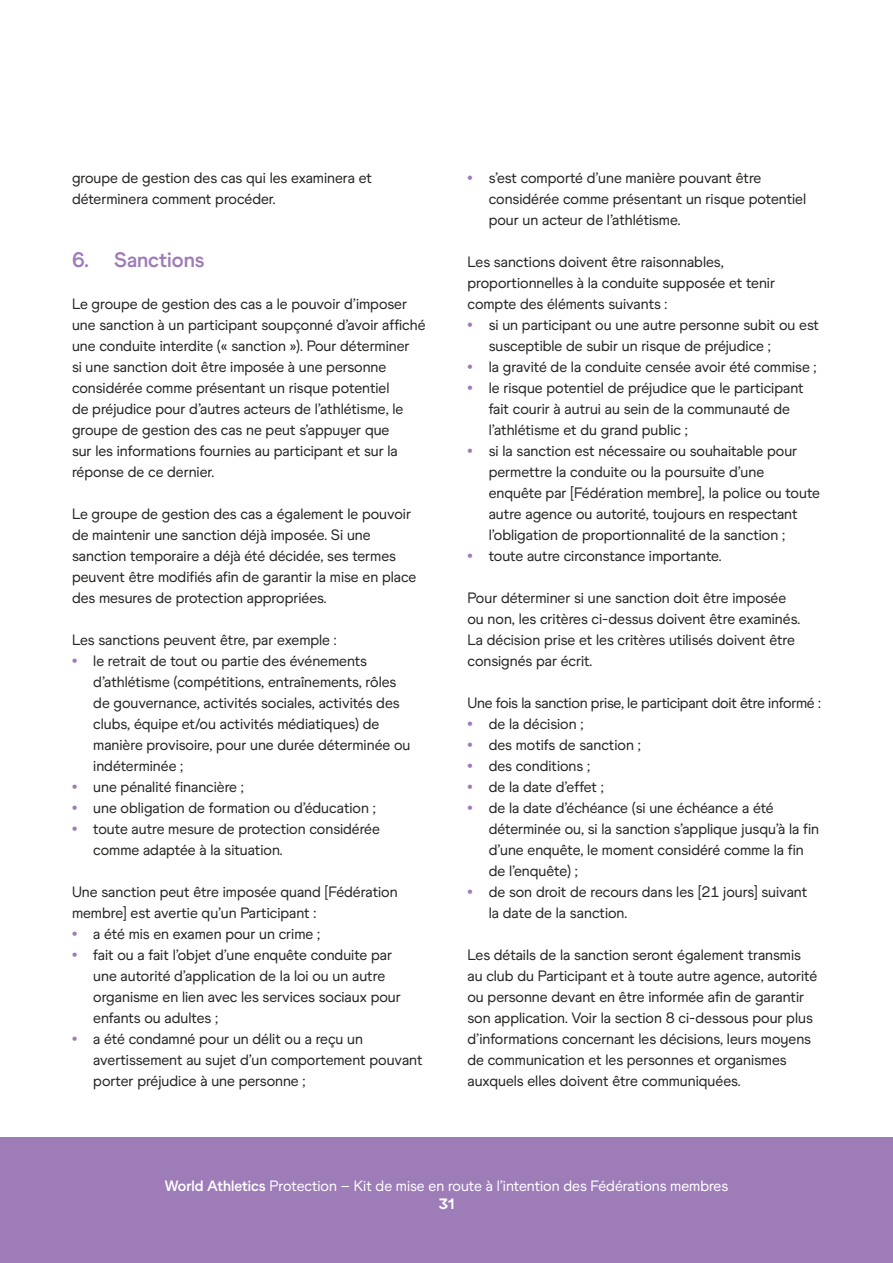
<style>
.page{position:relative;width:893px;height:1263px;background:#fff}
.page>*{position:absolute;margin:0;border:0;box-sizing:border-box;transform-origin:0 0}
.t1{font:700 21px "World Athletics";color:#9d7cb7}
.Body_Text_A_10_14{font:15px/21px "World Athletics";color:#262625}
.t2{font:15px "World Athletics";color:#fff}
.t3{font:15px "World Athletics Headline";color:#fff}
.s1{font-weight:700;color:#9d7cb7}
.s2{font-weight:700}
</style>
<div class="page">
<div style="left:0;top:1137px;width:893px;height:126px;background:#9d7cb7"></div>
<p class="Body_Text_A_10_14" style="left:72px;top:167px;width:301px">groupe de gestion des cas qui les examinera et déterminera comment procéder.</p>
<p class="t1" style="left:72px;top:247px;width:134px">6. Sanctions</p>
<p class="Body_Text_A_10_14" style="left:72px;top:293px;width:355px">Le groupe de gestion des cas a le pouvoir d’imposer une sanction à un participant soupçonné d’avoir affiché une conduite interdite (« sanction »). Pour déterminer<br>si une sanction doit être imposée à une personne considérée comme présentant un risque potentiel<br>de préjudice pour d’autres acteurs de l’athlétisme, le groupe de gestion des cas ne peut s’appuyer que<br>sur les informations fournies au participant et sur la réponse de ce dernier.</p>
<p class="Body_Text_A_10_14" style="left:72px;top:503px;width:346px">Le groupe de gestion des cas a également le pouvoir de maintenir une sanction déjà imposée. Si une sanction temporaire a déjà été décidée, ses termes peuvent être modifiés afin de garantir la mise en place des mesures de protection appropriées.</p>
<p class="Body_Text_A_10_14" style="left:72px;top:629px;width:266px">Les sanctions peuvent être, par exemple :</p>
<p class="Body_Text_A_10_14" style="left:93px;top:650px;width:319px;text-indent:-21px"><span class="s1">•</span> le retrait de tout ou partie des événements d’athlétisme (compétitions, entraînements, rôles de gouvernance, activités sociales, activités des clubs, équipe et/ou activités médiatiques) de manière provisoire, pour une durée déterminée ou indéterminée ;</p>
<p class="Body_Text_A_10_14" style="left:72px;top:776px;width:173px"><span class="s1">•</span> une pénalité financière ;</p>
<p class="Body_Text_A_10_14" style="left:72px;top:797px;width:305px"><span class="s1">•</span> une obligation de formation ou d’éducation ;</p>
<p class="Body_Text_A_10_14" style="left:93px;top:818px;width:288px;text-indent:-21px"><span class="s1">•</span> toute autre mesure de protection considérée comme adaptée à la situation.</p>
<p class="Body_Text_A_10_14" style="left:72px;top:881px;width:327px">Une sanction peut être imposée quand [Fédération membre] est avertie qu’un Participant :</p>
<p class="Body_Text_A_10_14" style="left:72px;top:923px;width:250px"><span class="s1">•</span> a été mis en examen pour un crime ;</p>
<p class="Body_Text_A_10_14" style="left:93px;top:944px;width:309px;text-indent:-21px"><span class="s1">•</span> fait ou a fait l’objet d’une enquête conduite par une autorité d’application de la loi ou un autre organisme en lien avec les services sociaux pour enfants ou adultes ;</p>
<p class="Body_Text_A_10_14" style="left:93px;top:1028px;width:331px;text-indent:-21px"><span class="s1">•</span> a été condamné pour un délit ou a reçu un avertissement au sujet d’un comportement pouvant porter préjudice à une personne ;</p>
<p class="Body_Text_A_10_14" style="left:489px;top:167px;width:319px;text-indent:-21px"><span class="s1">•</span> s’est comporté d’une manière pouvant être considérée comme présentant un risque potentiel pour un acteur de l’athlétisme.</p>
<p class="Body_Text_A_10_14" style="left:467px;top:251px;width:309px">Les sanctions doivent être raisonnables, proportionnelles à la conduite supposée et tenir compte des éléments suivants :</p>
<p class="Body_Text_A_10_14" style="left:489px;top:314px;width:332px;text-indent:-21px"><span class="s1">•</span> si un participant ou une autre personne subit ou est susceptible de subir un risque de préjudice ;</p>
<p class="Body_Text_A_10_14" style="left:467px;top:356px;width:351px"><span class="s1">•</span> la gravité de la conduite censée avoir été commise ;</p>
<p class="Body_Text_A_10_14" style="left:489px;top:377px;width:316px;text-indent:-21px"><span class="s1">•</span> le risque potentiel de préjudice que le participant fait courir à autrui au sein de la communauté de l’athlétisme et du grand public ;</p>
<p class="Body_Text_A_10_14" style="left:489px;top:440px;width:333px;text-indent:-21px"><span class="s1">•</span> si la sanction est nécessaire ou souhaitable pour permettre la conduite ou la poursuite d’une enquête par [Fédération membre], la police ou toute autre agence ou autorité, toujours en respectant l’obligation de proportionnalité de la sanction ;</p>
<p class="Body_Text_A_10_14" style="left:467px;top:545px;width:256px"><span class="s1">•</span> toute autre circonstance importante.</p>
<p class="Body_Text_A_10_14" style="left:467px;top:587px;width:334px">Pour déterminer si une sanction doit être imposée ou non, les critères ci-dessus doivent être examinés.<br>La décision prise et les critères utilisés doivent être consignés par écrit.</p>
<p class="Body_Text_A_10_14" style="left:467px;top:692px;width:355px">Une fois la sanction prise, le participant doit être informé :</p>
<p class="Body_Text_A_10_14" style="left:467px;top:713px;width:117px"><span class="s1">•</span> de la décision ;</p>
<p class="Body_Text_A_10_14" style="left:467px;top:734px;width:175px"><span class="s1">•</span> des motifs de sanction ;</p>
<p class="Body_Text_A_10_14" style="left:467px;top:755px;width:124px"><span class="s1">•</span> des conditions ;</p>
<p class="Body_Text_A_10_14" style="left:467px;top:776px;width:138px"><span class="s1">•</span> de la date d’effet ;</p>
<p class="Body_Text_A_10_14" style="left:489px;top:797px;width:332px;text-indent:-21px"><span class="s1">•</span> de la date d’échéance (si une échéance a été déterminée ou, si la sanction s’applique jusqu’à la fin d’une enquête, le moment considéré comme la fin de l’enquête) ;</p>
<p class="Body_Text_A_10_14" style="left:489px;top:881px;width:320px;text-indent:-21px"><span class="s1">•</span> de son droit de recours dans les [21 jours] suivant la date de la sanction.</p>
<p class="Body_Text_A_10_14" style="left:467px;top:944px;width:351px">Les détails de la sanction seront également transmis au club du Participant et à toute autre agence, autorité ou personne devant en être informée afin de garantir son application. Voir la section 8 ci-dessous pour plus d’informations concernant les décisions, leurs moyens de communication et les personnes et organismes auxquels elles doivent être communiquées.</p>
<p class="t2" style="left:165px;top:1177px;width:565px"><span class="s2">World Athletics</span> Protection – Kit de mise en route à l’intention des Fédérations membres</p>
<p class="t3" style="left:438px;top:1194px;width:18px">31</p>
</div>
